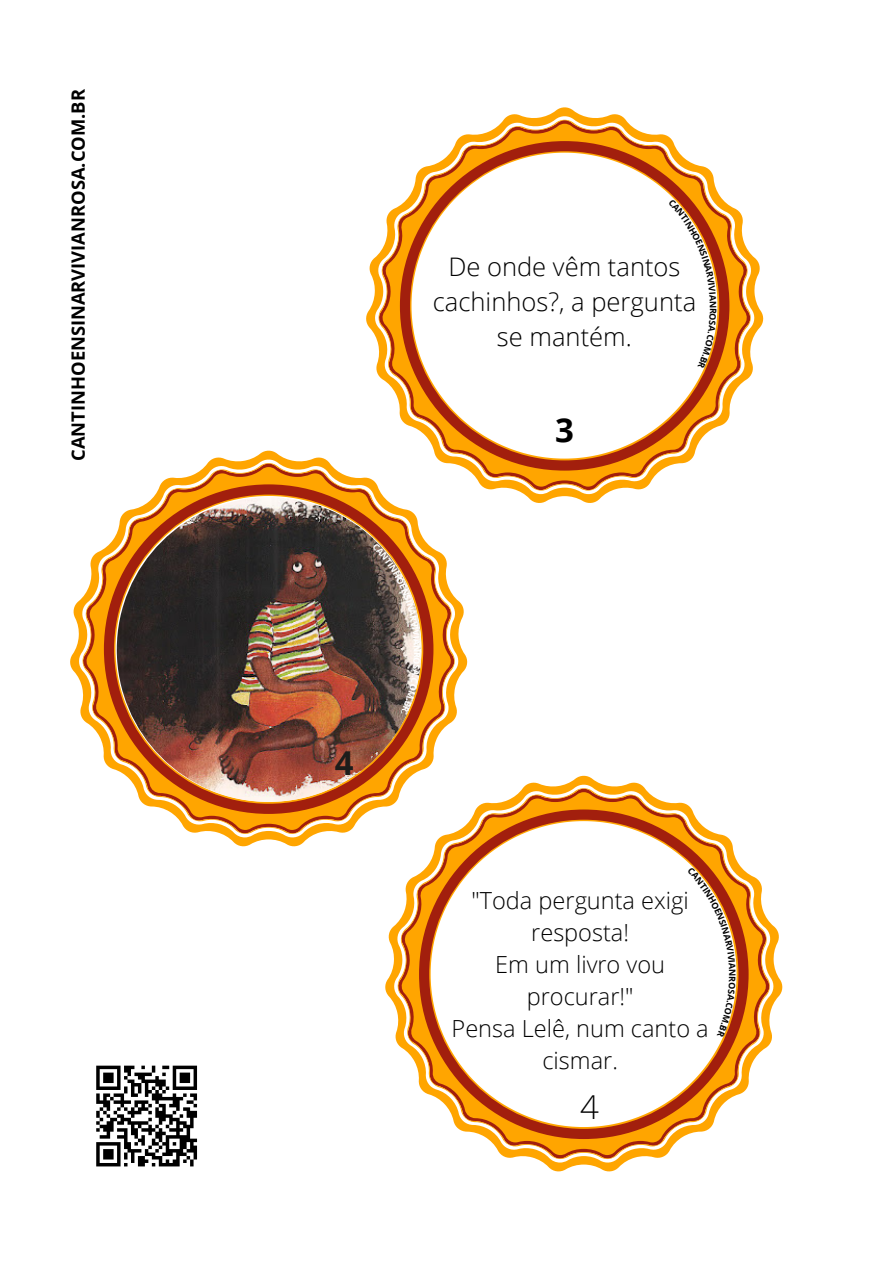
<style>
.page{position:relative;width:893px;height:1264px;background:#fff}
.page>*{position:absolute;margin:0;border:0;box-sizing:border-box;transform-origin:0 0}
.t1{font:700 33px "Open Sans";color:#1d1d1b}
.t2{font:700 33px "Open Sans";color:#000}
.t3{font:300 33px "Open Sans";color:#000}
.t4{font:300 25.5px/34.8px "Open Sans";color:#000;text-align:center}
.t5{font:300 23.55px/32.1px "Open Sans";color:#000;text-align:center}
.t6{font:700 18.3px "Open Sans";color:#000}
</style>
<div class="page">
<svg style="left:70px;top:450px;width:398px;height:397px"></svg>
<svg style="left:78px;top:458px;width:381px;height:381px"></svg>
<svg style="left:81px;top:463px;width:375px;height:371px"></svg>
<svg style="left:104px;top:484px;width:329px;height:330px"></svg>
<svg style="left:115px;top:496px;width:306px;height:306px;background:#db802e"></svg>
<svg style="left:365px;top:107px;width:399px;height:397px"></svg>
<svg style="left:373px;top:115px;width:382px;height:380px"></svg>
<svg style="left:377px;top:120px;width:375px;height:370px"></svg>
<svg style="left:400px;top:141px;width:329px;height:329px"></svg>
<svg style="left:411px;top:153px;width:306px;height:305px"></svg>
<svg style="left:384px;top:775px;width:399px;height:397px"></svg>
<svg style="left:393px;top:783px;width:381px;height:380px"></svg>
<svg style="left:396px;top:788px;width:375px;height:370px"></svg>
<svg style="left:419px;top:809px;width:329px;height:329px"></svg>
<svg style="left:430px;top:821px;width:306px;height:305px"></svg>
<img style="left:117px;top:497px;width:304px;height:304px;border-radius:50%">
<svg style="left:430px;top:233px;width:102px;height:83px"></svg>
<svg style="left:96px;top:1065px;width:102px;height:102px"></svg>
<div style="left:62px;top:82px;width:32px;height:386px;background:#fff;border-radius:8px"></div>
<svg style="left:372px;top:542px;width:48px;height:171px;background:#856755"></svg>
<svg style="left:668px;top:199px;width:48px;height:170px"></svg>
<svg style="left:687px;top:867px;width:48px;height:170px"></svg>
<p class="t6" style="left:65px;top:461px;width:373px;rotate:-90deg">CANTINHOENSINARVIVIANROSA.COM.BR</p>
<p class="t4" style="left:432px;top:249px;width:265px">De onde vêm tantos cachinhos?, a pergunta se mantém.</p>
<h1 class="t2" style="left:555px;top:406px;width:20px">3</h1>
<h1 class="t1" style="left:335px;top:739px;width:20px">4</h1>
<p class="t5" style="left:451px;top:883px;width:258px">"Toda pergunta exigi resposta!<br>Em um livro vou procurar!"<br>Pensa Lelê, num canto a cismar.</p>
<h1 class="t3" style="left:580px;top:1083px;width:20px">4</h1>
</div>
